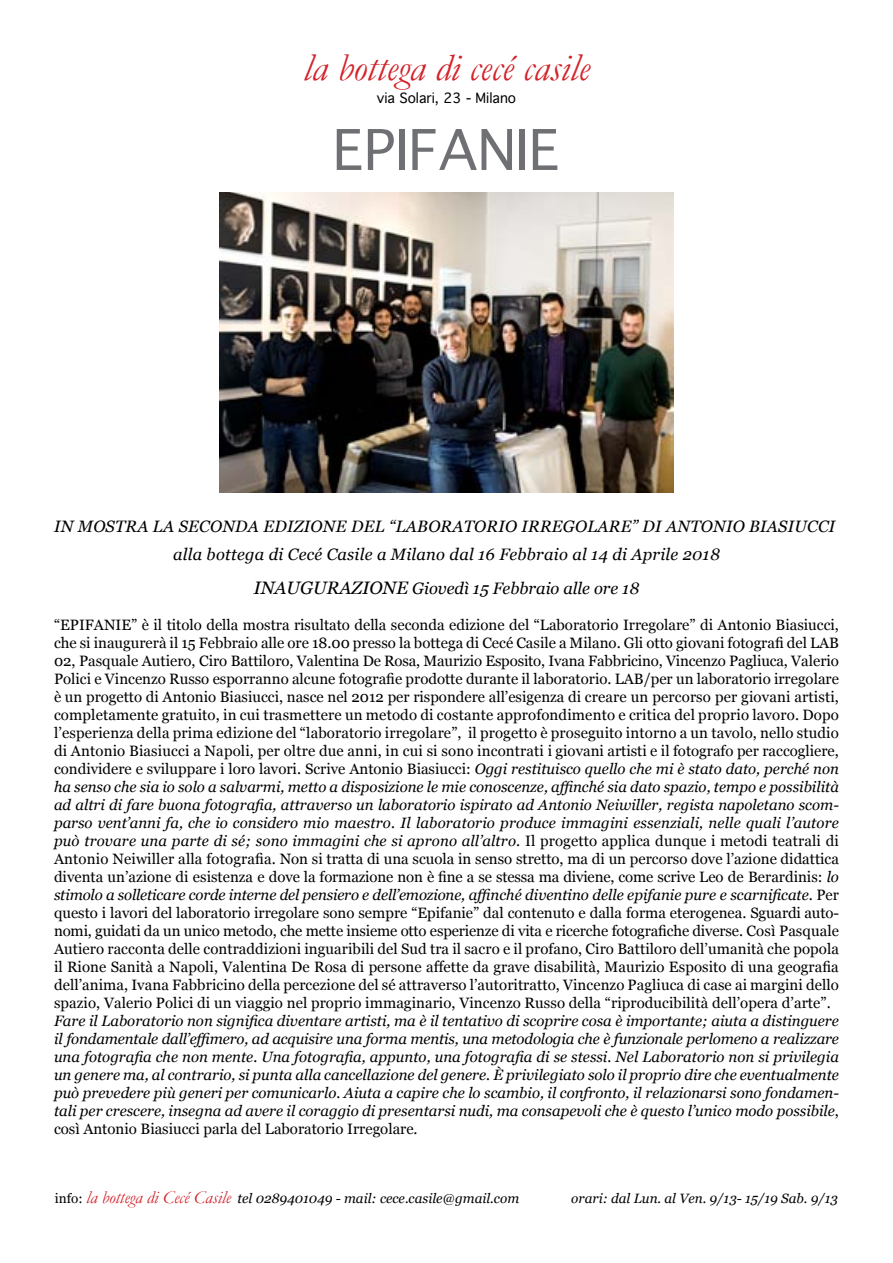
<style>
.page{position:relative;width:893px;height:1263px;background:#fff}
.page>*{position:absolute;margin:0;border:0;box-sizing:border-box;transform-origin:0 0}
.t1{font:54px "Geneva";color:#6f7073}
.t2{font:italic 39px "Garamond";color:#d2232a}
.t3{font:italic 16.5px/27.6px "Georgia";letter-spacing:.015em;color:#000;text-align:center}
.t4{font:15px/18px "Georgia";letter-spacing:.005em;color:#000;text-align:justify}
.t5{font:italic 15px/18px "Georgia";color:#000;text-align:justify}
.t6{font:italic 13.5px "Georgia";color:#000}
.t7{font:13.5px "Geneva";color:#000}
.s1{font-size:18px}
.s2{font-style:italic}
.s3{font-style:normal}
.s4{font-family:"Garamond";font-size:18px;color:#d2232a}
</style>
<div class="page">
<img style="left:219px;top:192px;width:455px;height:300px">
<h2 class="t2" style="left:303px;top:44px;width:288px">la bottega di cecé casile</h2>
<h1 class="t1" style="left:333px;top:104px;width:229px">EPIFANIE</h1>
<p class="t7" style="left:377px;top:87px;width:141px">via Solari, 23 - Milano</p>
<p class="t3" style="left:54px;top:512px;width:783px">IN MOSTRA LA SECONDA EDIZIONE DEL “LABORATORIO IRREGOLARE” DI ANTONIO BIASIUCCI alla bottega di Cecé Casile a Milano dal 16 Febbraio al 14 di Aprile 2018</p>
<p class="t3" style="left:254px;top:573px;width:387px"><span class="s1">INAUGURAZIONE</span> Giovedì 15 Febbraio alle ore 18</p>
<p class="t4" style="left:54px;top:615px;width:786px">“EPIFANIE” è il titolo della mostra risultato della seconda edizione del “Laboratorio Irregolare” di Antonio Biasiucci, che si inaugurerà il 15 Febbraio alle ore 18.00 presso la bottega di Cecé Casile a Milano. Gli otto giovani fotografi del LAB 02, Pasquale Autiero, Ciro Battiloro, Valentina De Rosa, Maurizio Esposito, Ivana Fabbricino, Vincenzo Pagliuca, Valerio Polici e Vincenzo Russo esporranno alcune fotografie prodotte durante il laboratorio. LAB/per un laboratorio irregolare è un progetto di Antonio Biasiucci, nasce nel 2012 per rispondere all’esigenza di creare un percorso per giovani artisti, completamente gratuito, in cui trasmettere un metodo di costante approfondimento e critica del proprio lavoro. Dopo l’esperienza della prima edizione del “laboratorio irregolare”, il progetto è proseguito intorno a un tavolo, nello studio di Antonio Biasiucci a Napoli, per oltre due anni, in cui si sono incontrati i giovani artisti e il fotografo per raccogliere, condividere e sviluppare i loro lavori. Scrive Antonio Biasiucci: <span class="s2">Oggi restituisco quello che mi è stato dato, perché non ha senso che sia io solo a salvarmi, metto a disposizione le mie conoscenze, affinché sia dato spazio, tempo e possibilità ad altri di fare buona fotografia, attraverso un laboratorio ispirato ad Antonio Neiwiller, regista napoletano scom&shy;parso vent’anni fa, che io considero mio maestro. Il laboratorio produce immagini essenziali, nelle quali l’autore può trovare una parte di sé; sono immagini che si aprono all’altro</span>. Il progetto applica dunque i metodi teatrali di Antonio Neiwiller alla fotografia. Non si tratta di una scuola in senso stretto, ma di un percorso dove l’azione didattica diventa un’azione di esistenza e dove la formazione non è fine a se stessa ma diviene, come scrive Leo de Berardinis: <span class="s2">lo stimolo a solleticare corde interne del pensiero e dell’emozione, affinché diventino delle epifanie pure e scarnificate</span>. Per questo i lavori del laboratorio irregolare sono sempre “Epifanie” dal contenuto e dalla forma eterogenea. Sguardi auto&shy;nomi, guidati da un unico metodo, che mette insieme otto esperienze di vita e ricerche fotografiche diverse. Così Pasquale Autiero racconta delle contraddizioni inguaribili del Sud tra il sacro e il profano, Ciro Battiloro dell’umanità che popola il Rione Sanità a Napoli, Valentina De Rosa di persone affette da grave disabilità, Maurizio Esposito di una geografia dell’anima, Ivana Fabbricino della percezione del sé attraverso l’autoritratto, Vincenzo Pagliuca di case ai margini dello spazio, Valerio Polici di un viaggio nel proprio immaginario, Vincenzo Russo della “riproducibilità dell’opera d’arte”.</p>
<p class="t5" style="left:54px;top:1011px;width:786px">Fare il Laboratorio non significa diventare artisti, ma è il tentativo di scoprire cosa è importante; aiuta a distinguere il fondamentale dall’effimero, ad acquisire una forma mentis, una metodologia che è funzionale perlomeno a realizzare una fotografia che non mente. Una fotografia, appunto, una fotografia di se stessi. Nel Laboratorio non si privilegia un genere ma, al contrario, si punta alla cancellazione del genere. È privilegiato solo il proprio dire che eventualmente può prevedere più generi per comunicarlo. Aiuta a capire che lo scambio, il confronto, il relazionarsi sono fondamen&shy;tali per crescere, insegna ad avere il coraggio di presentarsi nudi, ma consapevoli che è questo l’unico modo possibile<span class="s3">, così Antonio Biasiucci parla del Laboratorio Irregolare.</span></p>
<p class="t6" style="left:55px;top:1189px;width:466px"><span class="s3">info:</span> <span class="s4">la bottega di Cecé Casile</span> tel 0289401049 - mail: cece.casile@gmail.com</p>
<p class="t6" style="left:571px;top:1189px;width:268px">orari: dal Lun. al Ven. 9/13- 15/19 Sab. 9/13</p>
</div>
